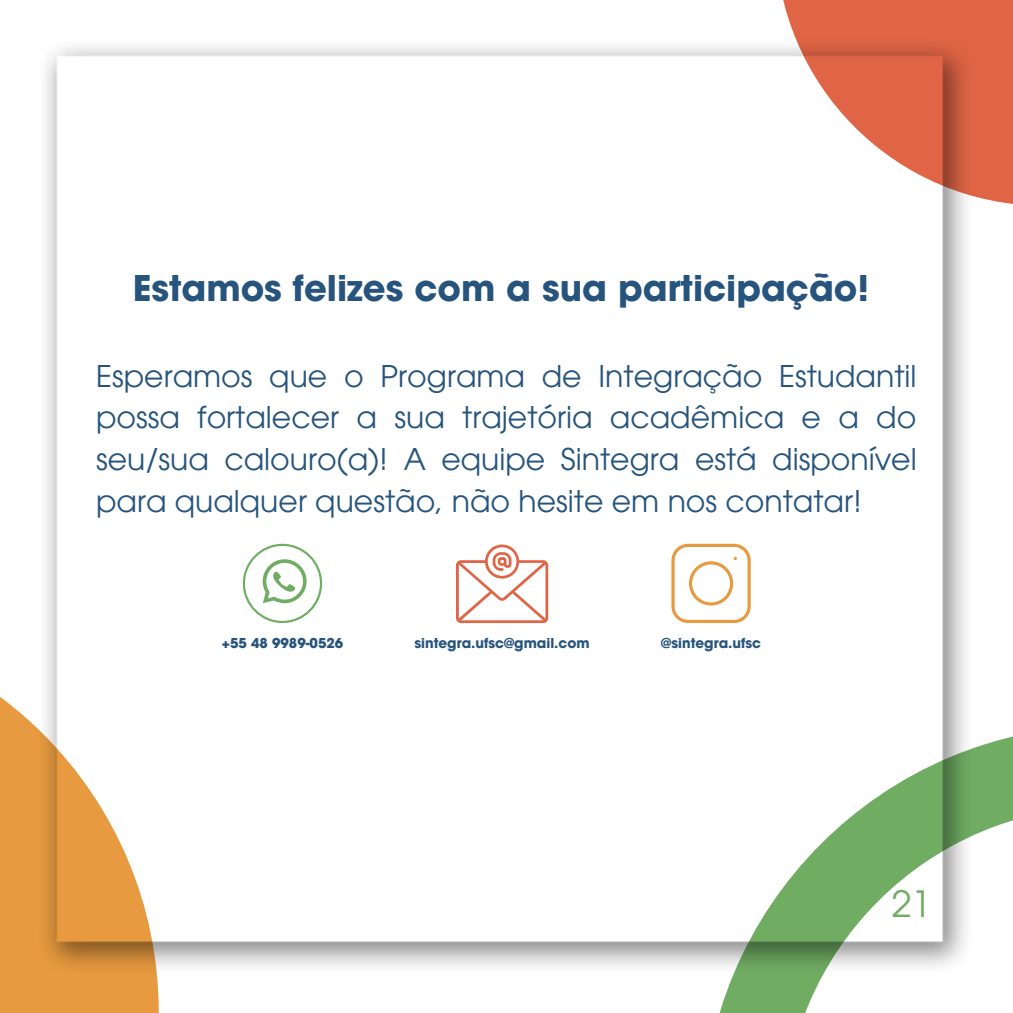
<style>
.page{position:relative;width:1013px;height:1013px;background:#fff}
.page>*{position:absolute;margin:0;border:0;box-sizing:border-box;transform-origin:0 0}
.t1{font:36.25px "ITC Avant Garde Pro";color:#70ad63}
.t2{font:700 35.38px "ITC Avant Garde Pro";color:#26547c}
.t3{font:29.94px/41.8px "ITC Avant Garde Pro";color:#26547c;text-align:justify}
.t4{font:700 13.62px "ITC Avant Garde Pro";color:#26547c}
</style>
<div class="page">
<svg style="left:720px;top:736px;width:292px;height:276px"></svg>
<div style="left:775px;top:0;width:237px;height:206px;background:#e06546"></div>
<div style="left:0;top:697px;width:159px;height:315px;background:#e79a3f"></div>
<img style="left:36px;top:37px;width:940px;height:938px">
<svg style="left:671px;top:544px;width:79px;height:79px"></svg>
<svg style="left:456px;top:544px;width:92px;height:79px"></svg>
<svg style="left:243px;top:544px;width:79px;height:79px"></svg>
<p class="t2" style="left:133px;top:274px;width:738px">Estamos felizes com a sua participação!</p>
<p class="t3" style="left:96px;top:358px;width:822px">Esperamos que o Programa de Integração Estudantil possa fortalecer a sua trajetória acadêmica e a do seu/sua calouro(a)! A equipe Sintegra está disponível para qualquer questão, não hesite em nos contatar!</p>
<p class="t4" style="left:222px;top:638px;width:123px">+55 48 9989-0526</p>
<p class="t4" style="left:414px;top:638px;width:177px">sintegra.ufsc@gmail.com</p>
<p class="t4" style="left:661px;top:638px;width:101px">@sintegra.ufsc</p>
<p class="t1" style="left:891px;top:890px;width:42px">21</p>
</div>
